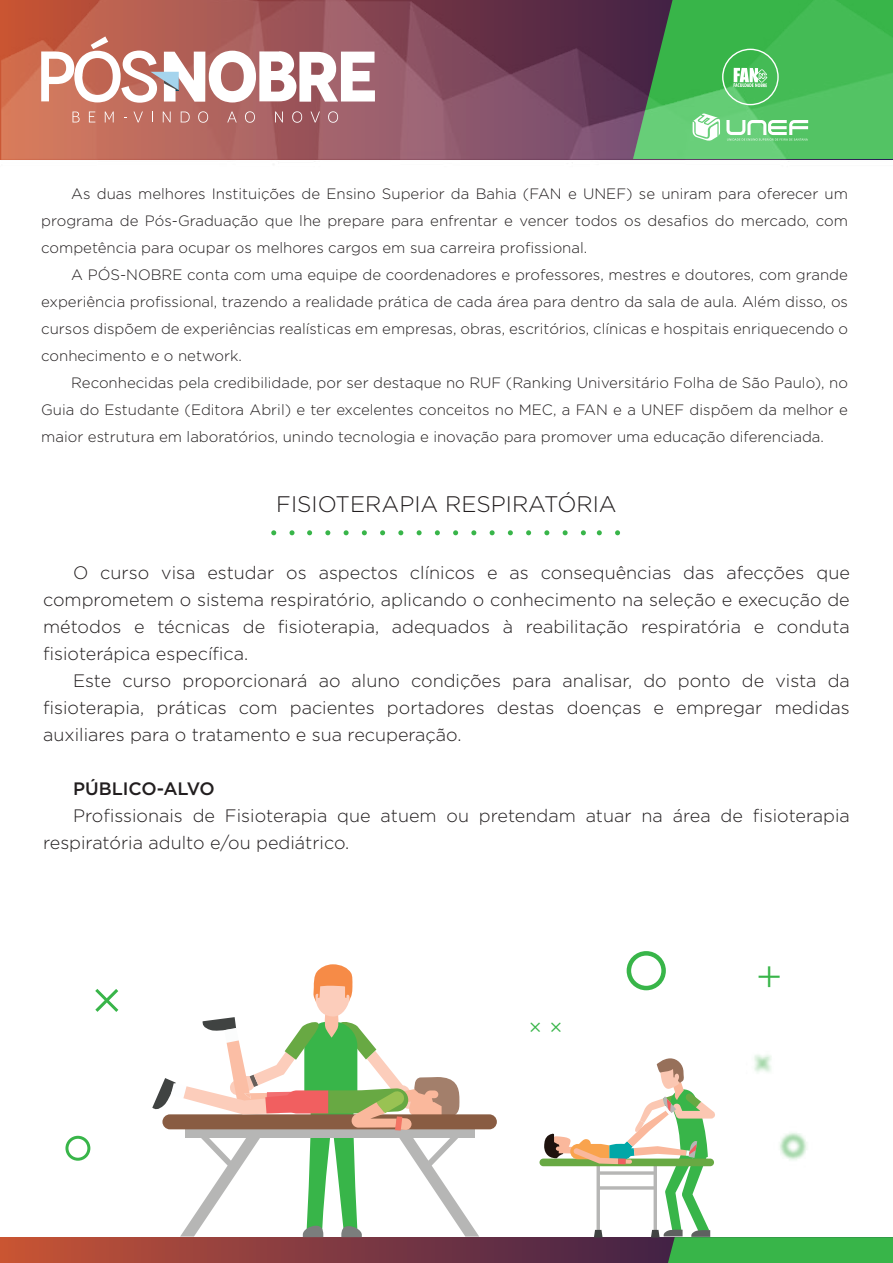
<style>
.page{position:relative;width:893px;height:1263px;background:#fff}
.page>*{position:absolute;margin:0;border:0;box-sizing:border-box;transform-origin:0 0}
.t1{font:300 43.35px "Gotham";color:#38b549}
.t2{font:300 22.5px "Gotham";color:#221e1f}
.t3{font:300 18px/27px "Gotham";color:#221e1f;text-align:justify}
.t4{font:500 18px "Gotham";color:#221e1f}
.t5{font:300 15px/27px "Gotham";color:#221e1f;text-align:justify}
</style>
<div class="page">
<img style="left:0;top:0;width:893px;height:160px">
<svg style="left:633px;top:0;width:260px;height:159px;background:#52b361"></svg>
<svg style="left:0;top:1237px;width:544px;height:26px;background:#8e3e3e"></svg>
<svg style="left:307px;top:530px;width:5px;height:5px"></svg>
<svg style="left:325px;top:530px;width:5px;height:5px"></svg>
<svg style="left:344px;top:530px;width:5px;height:5px"></svg>
<svg style="left:271px;top:530px;width:5px;height:5px"></svg>
<svg style="left:289px;top:530px;width:5px;height:5px"></svg>
<svg style="left:362px;top:530px;width:5px;height:5px"></svg>
<svg style="left:380px;top:530px;width:5px;height:5px"></svg>
<svg style="left:398px;top:530px;width:5px;height:5px"></svg>
<svg style="left:417px;top:530px;width:5px;height:5px"></svg>
<svg style="left:435px;top:530px;width:5px;height:5px"></svg>
<svg style="left:453px;top:530px;width:5px;height:5px"></svg>
<svg style="left:471px;top:530px;width:5px;height:5px"></svg>
<svg style="left:490px;top:530px;width:5px;height:5px"></svg>
<svg style="left:508px;top:530px;width:5px;height:5px"></svg>
<svg style="left:526px;top:530px;width:5px;height:5px"></svg>
<svg style="left:544px;top:530px;width:5px;height:5px"></svg>
<svg style="left:563px;top:530px;width:5px;height:5px"></svg>
<svg style="left:581px;top:530px;width:5px;height:5px"></svg>
<svg style="left:597px;top:530px;width:5px;height:5px"></svg>
<svg style="left:615px;top:530px;width:5px;height:5px"></svg>
<div style="left:162px;top:1114px;width:335px;height:15px;background:#895c42;border-radius:7px"></div>
<svg style="left:152px;top:964px;width:327px;height:273px"></svg>
<svg style="left:539px;top:1158px;width:175px;height:8px"></svg>
<svg style="left:544px;top:1058px;width:349px;height:205px"></svg>
<img style="left:686px;top:1055px;width:151px;height:85px">
<div style="left:65px;top:1136px;width:25px;height:25px;border:3px solid #38b549;border-radius:50%"></div>
<div style="left:627px;top:951px;width:39px;height:39px;border:4px solid #38b549;border-radius:50%"></div>
<img style="left:728px;top:1082px;width:129px;height:129px">
<svg style="left:41px;top:36px;width:334px;height:67px"></svg>
<svg style="left:73px;top:112px;width:7px;height:10px"></svg>
<svg style="left:89px;top:112px;width:6px;height:10px"></svg>
<svg style="left:105px;top:112px;width:9px;height:10px"></svg>
<svg style="left:133px;top:112px;width:10px;height:10px"></svg>
<svg style="left:163px;top:111px;width:8px;height:11px"></svg>
<svg style="left:181px;top:112px;width:9px;height:10px"></svg>
<svg style="left:198px;top:111px;width:10px;height:12px"></svg>
<svg style="left:227px;top:112px;width:10px;height:10px"></svg>
<svg style="left:245px;top:111px;width:10px;height:12px"></svg>
<svg style="left:275px;top:111px;width:8px;height:11px"></svg>
<svg style="left:292px;top:111px;width:10px;height:12px"></svg>
<svg style="left:310px;top:112px;width:10px;height:10px"></svg>
<svg style="left:328px;top:111px;width:10px;height:12px"></svg>
<p class="t5" style="left:41px;top:180px;width:808px;text-indent:30px">As duas melhores Instituições de Ensino Superior da Bahia (FAN e UNEF) se uniram para oferecer um programa de Pós-Graduação que lhe prepare para enfrentar e vencer todos os desafios do mercado, com competência para ocupar os melhores cargos em sua carreira profissional.</p>
<p class="t5" style="left:41px;top:261px;width:808px;text-indent:30px">A PÓS-NOBRE conta com uma equipe de coordenadores e professores, mestres e doutores, com grande experiência profissional, trazendo a realidade prática de cada área para dentro da sala de aula. Além disso, os cursos dispõem de experiências realísticas em empresas, obras, escritórios, clínicas e hospitais enriquecendo o conhecimento e o network.</p>
<p class="t5" style="left:41px;top:369px;width:808px;text-indent:30px">Reconhecidas pela credibilidade, por ser destaque no RUF (Ranking Universitário Folha de São Paulo), no Guia do Estudante (Editora Abril) e ter excelentes conceitos no MEC, a FAN e a UNEF dispõem da melhor e maior estrutura em laboratórios, unindo tecnologia e inovação para promover uma educação diferenciada.</p>
<h2 class="t2" style="left:276px;top:489px;width:342px">FISIOTERAPIA RESPIRATÓRIA</h2>
<p class="t3" style="left:43px;top:558px;width:808px;text-indent:30px">O curso visa estudar os aspectos clínicos e as consequências das afecções que comprometem o sistema respiratório, aplicando o conhecimento na seleção e execução de métodos e técnicas de fisioterapia, adequados à reabilitação respiratória e conduta fisioterápica específica.</p>
<p class="t3" style="left:43px;top:666px;width:808px;text-indent:30px">Este curso proporcionará ao aluno condições para analisar, do ponto de vista da fisioterapia, práticas com pacientes portadores destas doenças e empregar medidas auxiliares para o tratamento e sua recuperação.</p>
<p class="t4" style="left:73px;top:776px;width:143px">PÚBLICO-ALVO</p>
<p class="t3" style="left:43px;top:801px;width:808px;text-indent:30px">Profissionais de Fisioterapia que atuem ou pretendam atuar na área de fisioterapia respiratória adulto e/ou pediátrico.</p>
<h1 class="t1" style="left:756px;top:950px;width:28px">+</h1>
</div>
